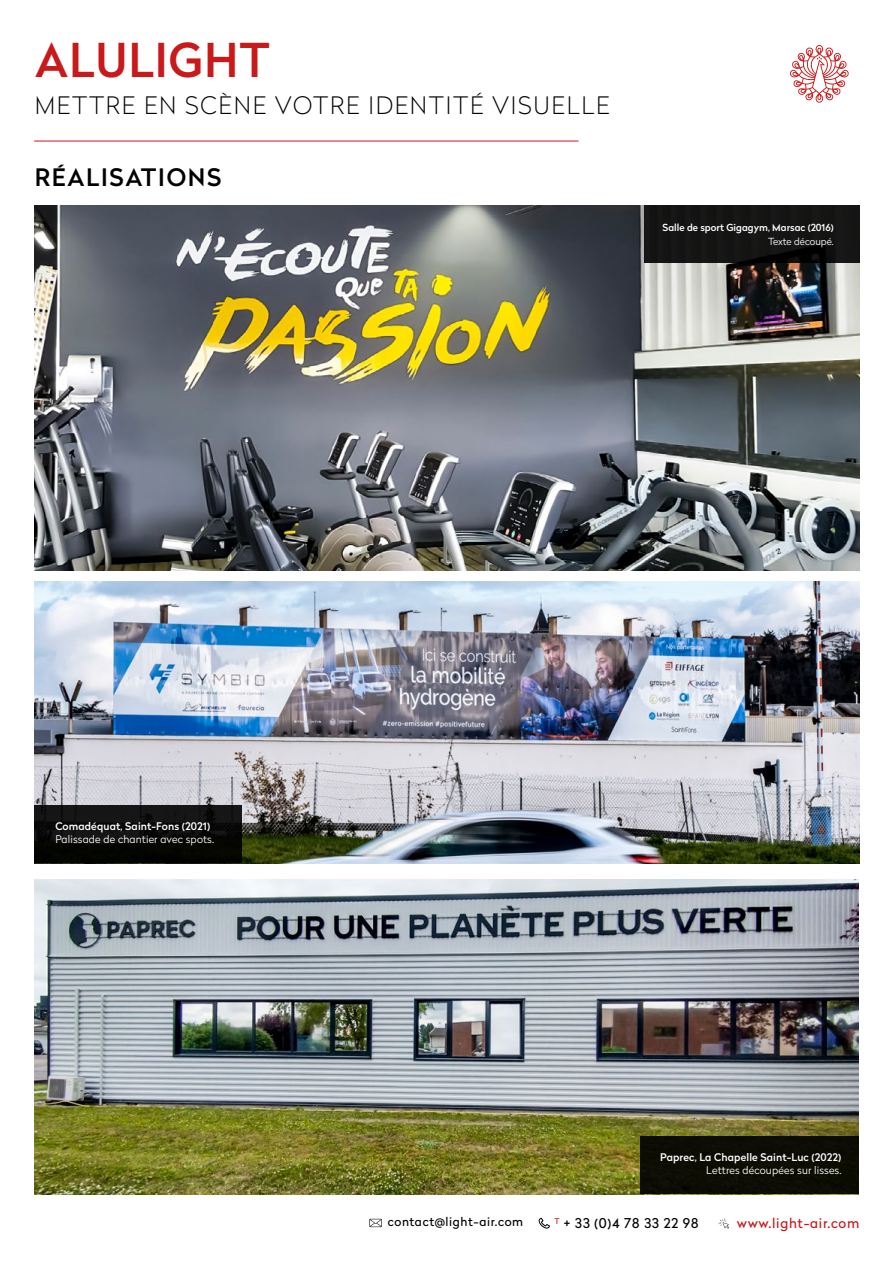
<style>
.page{position:relative;width:893px;height:1263px;background:#fff}
.page>*{position:absolute;margin:0;border:0;box-sizing:border-box;transform-origin:0 0}
.t1{font:500 46.5px "Radikal";letter-spacing:.02em;color:#c8191b}
.t2{font:100 24px "Radikal";letter-spacing:.07em;color:#000}
.t3{font:500 24px "Radikal";letter-spacing:.07em;color:#000}
.t4{font:13.5px "Radikal";letter-spacing:.05em;color:#c8191b}
.t5{font:13.5px "Radikal";letter-spacing:.05em;color:#000}
.t6{font:12px "Radikal";letter-spacing:.05em;color:#000}
.t7{font:500 10.5px "Radikal";letter-spacing:.01em;color:#fff}
.t8{font:300 10.5px "Radikal";letter-spacing:.01em;color:#fff}
.t9{font:500 9.75px "Radikal";color:#fff}
.t10{font:300 9.75px "Radikal";color:#fff}
.t11{font:7.8px "Radikal";color:#d71117}
</style>
<div class="page">
<hr style="left:34px;top:141px;width:544px;height:1px;background:#d71117">
<svg style="left:790px;top:45px;width:59px;height:58px"></svg>
<img style="left:34px;top:206px;width:825px;height:364px">
<svg style="left:539px;top:1218px;width:11px;height:10px"></svg>
<svg style="left:718px;top:1218px;width:11px;height:10px"></svg>
<svg style="left:369px;top:1219px;width:13px;height:8px"></svg>
<img style="left:34px;top:582px;width:825px;height:281px">
<svg style="left:644px;top:206px;width:215px;height:57px;background:#131313"></svg>
<div style="left:34px;top:805px;width:207px;height:58px;background:linear-gradient(to bottom,#161618,#010300)"></div>
<img style="left:34px;top:879px;width:825px;height:315px">
<div style="left:640px;top:1136px;width:219px;height:58px;background:#0d0d04"></div>
<h1 class="t1" style="left:35px;top:26px;width:236px">ALULIGHT</h1>
<h2 class="t2" style="left:35px;top:88px;width:576px">METTRE EN SCÈNE VOTRE IDENTITÉ VISUELLE</h2>
<h2 class="t3" style="left:35px;top:160px;width:188px">RÉALISATIONS</h2>
<p class="t9" style="left:663px;top:220px;width:173px">Salle de sport Gigagym, Marsac (2016)</p>
<p class="t10" style="left:768px;top:235px;width:67px">Texte découpé.</p>
<p class="t7" style="left:55px;top:818px;width:156px">Comadéquat, Saint-Fons (2021)</p>
<p class="t8" style="left:55px;top:832px;width:160px">Palissade de chantier avec spots.</p>
<p class="t7" style="left:660px;top:1149px;width:183px">Paprec, La Chapelle Saint-Luc (2022)</p>
<p class="t8" style="left:706px;top:1163px;width:137px">Lettres découpées sur lisses.</p>
<p class="t6" style="left:388px;top:1213px;width:137px">contact@light-air.com</p>
<p class="t5" style="left:564px;top:1214px;width:136px">+ 33 (0)4 78 33 22 98</p>
<p class="t4" style="left:737px;top:1213px;width:124px">www.light-air.com</p>
<p class="t11" style="left:554px;top:1215px;width:7px">T</p>
</div>
